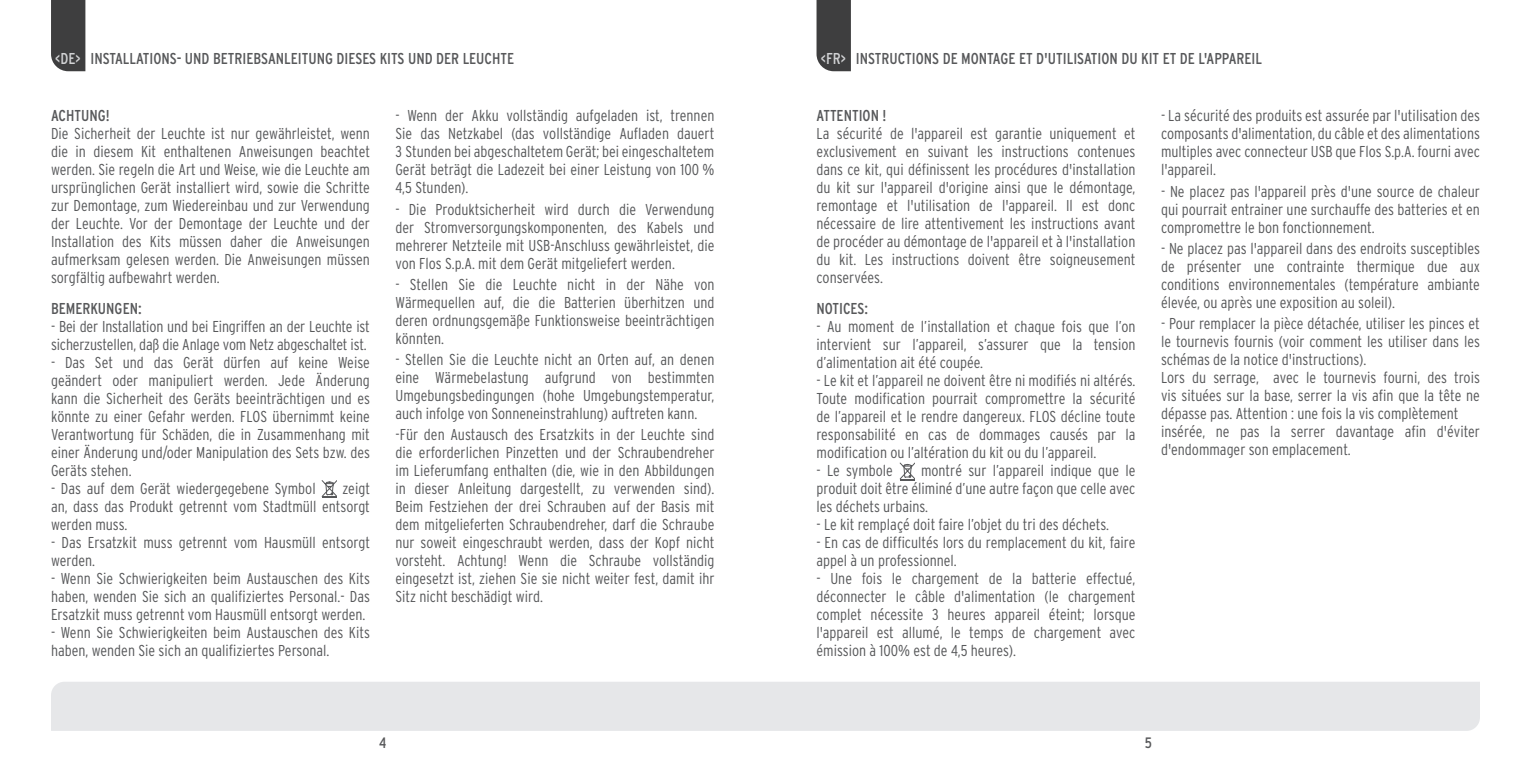
<style>
.page{position:relative;width:1531px;height:766px;background:#fff}
.page>*{position:absolute;margin:0;border:0;box-sizing:border-box;transform-origin:0 0}
.t1{font:300 condensed 15.75px/18px "Interstate";color:#57585a;text-align:justify}
.t2{font:condensed 15.75px "Interstate";color:#57585a}
.t3{font:condensed 15.08px "Interstate";color:#57585a}
.s1{color:#d1d2d4}
</style>
<div class="page">
<div style="left:51px;top:0;width:34px;height:71px;background:#3e3e3f"></div>
<svg style="left:322px;top:480px;width:15px;height:17px"></svg>
<svg style="left:816px;top:0;width:35px;height:71px;background:#464646"></svg>
<svg style="left:900px;top:462px;width:15px;height:18px"></svg>
<div style="left:51px;top:682px;width:1429px;height:48px;background:#e6e7e9"></div>
<p class="t2" style="left:55px;top:49px;width:460px"><span class="s1">&lt;DE&gt;</span> INSTALLATIONS- UND BETRIEBSANLEITUNG DIESES KITS UND DER LEUCHTE</p>
<p class="t2" style="left:51px;top:107px;width:60px">ACHTUNG!</p>
<p class="t1" style="left:51px;top:124px;width:320px">Die Sicherheit der Leuchte ist nur gewährleistet, wenn die in diesem Kit enthaltenen Anweisungen beachtet werden. Sie regeln die Art und Weise, wie die Leuchte am ursprünglichen Gerät installiert wird, sowie die Schritte zur Demontage, zum Wiedereinbau und zur Verwendung der Leuchte. Vor der Demontage der Leuchte und der Installation des Kits müssen daher die Anweisungen aufmerksam gelesen werden. Die Anweisungen müssen sorgfältig aufbewahrt werden.</p>
<p class="t2" style="left:51px;top:300px;width:92px">BEMERKUNGEN:</p>
<p class="t1" style="left:51px;top:317px;width:320px">- Bei der Installation und bei Eingriffen an der Leuchte ist sicherzustellen, daß die Anlage vom Netz abgeschaltet ist.</p>
<p class="t1" style="left:51px;top:353px;width:320px">- Das Set und das Gerät dürfen auf keine Weise geändert oder manipuliert werden. Jede Änderung kann die Sicherheit des Geräts beeinträchtigen und es könnte zu einer Gefahr werden. FLOS übernimmt keine Verantwortung für Schäden, die in Zusammenhang mit einer Änderung und/oder Manipulation des Sets bzw. des Geräts stehen.</p>
<p class="t1" style="left:51px;top:479px;width:266px">- Das auf dem Gerät wiedergegebene Symbol</p>
<p class="t1" style="left:51px;top:479px;width:320px;text-indent:291px">zeigt an, dass das Produkt getrennt vom Stadtmüll entsorgt werden muss.</p>
<p class="t1" style="left:51px;top:533px;width:320px">- Das Ersatzkit muss getrennt vom Hausmüll entsorgt werden.</p>
<p class="t1" style="left:51px;top:569px;width:320px">- Wenn Sie Schwierigkeiten beim Austauschen des Kits haben, wenden Sie sich an qualifiziertes Personal.- Das Ersatzkit muss getrennt vom Hausmüll entsorgt werden.</p>
<p class="t1" style="left:51px;top:623px;width:320px">- Wenn Sie Schwierigkeiten beim Austauschen des Kits haben, wenden Sie sich an qualifiziertes Personal.</p>
<p class="t1" style="left:395px;top:106px;width:320px">- Wenn der Akku vollständig aufgeladen ist, trennen Sie das Netzkabel (das vollständige Aufladen dauert 3 Stunden bei abgeschaltetem Gerät; bei eingeschaltetem Gerät beträgt die Ladezeit bei einer Leistung von 100 % 4,5 Stunden).</p>
<p class="t1" style="left:395px;top:200px;width:320px">- Die Produktsicherheit wird durch die Verwendung der Stromversorgungskomponenten, des Kabels und mehrerer Netzteile mit USB-Anschluss gewährleistet, die von Flos S.p.A. mit dem Gerät mitgeliefert werden.</p>
<p class="t1" style="left:395px;top:275px;width:320px">- Stellen Sie die Leuchte nicht in der Nähe von Wärmequellen auf, die die Batterien überhitzen und deren ordnungsgemäße Funktionsweise beeinträchtigen könnten.</p>
<p class="t1" style="left:395px;top:350px;width:320px">- Stellen Sie die Leuchte nicht an Orten auf, an denen eine Wärmebelastung aufgrund von bestimmten Umgebungsbedingungen (hohe Umgebungstemperatur, auch infolge von Sonneneinstrahlung) auftreten kann.</p>
<p class="t1" style="left:395px;top:425px;width:320px">-Für den Austausch des Ersatzkits in der Leuchte sind die erforderlichen Pinzetten und der Schraubendreher im Lieferumfang enthalten (die, wie in den Abbildungen in dieser Anleitung dargestellt, zu verwenden sind).<br>Beim Festziehen der drei Schrauben auf der Basis mit dem mitgelieferten Schraubendreher, darf die Schraube nur soweit eingeschraubt werden, dass der Kopf nicht vorsteht. Achtung! Wenn die Schraube vollständig eingesetzt ist, ziehen Sie sie nicht weiter fest, damit ihr Sitz nicht beschädigt wird.</p>
<p class="t2" style="left:821px;top:49px;width:443px"><span class="s1">&lt;FR&gt;</span> INSTRUCTIONS DE MONTAGE ET D'UTILISATION DU KIT ET DE L'APPAREIL</p>
<p class="t2" style="left:816px;top:107px;width:71px">ATTENTION !</p>
<p class="t1" style="left:816px;top:124px;width:320px">La sécurité de l'appareil est garantie uniquement et exclusivement en suivant les instructions contenues dans ce kit, qui définissent les procédures d'installation du kit sur l'appareil d'origine ainsi que le démontage, remontage et l'utilisation de l'appareil. Il est donc nécessaire de lire attentivement les instructions avant de procéder au démontage de l'appareil et à l'installation du kit. Les instructions doivent être soigneusement conservées.</p>
<p class="t2" style="left:816px;top:300px;width:53px">NOTICES:</p>
<p class="t1" style="left:816px;top:317px;width:320px">- Au moment de l’installation et chaque fois que l’on intervient sur l’appareil, s’assurer que la tension d’alimentation ait été coupée.</p>
<p class="t1" style="left:816px;top:371px;width:320px">- Le kit et l’appareil ne doivent être ni modifiés ni altérés.<br>Toute modification pourrait compromettre la sécurité de l’appareil et le rendre dangereux. FLOS décline toute responsabilité en cas de dommages causés par la modification ou l’altération du kit ou du l’appareil.</p>
<p class="t1" style="left:816px;top:461px;width:78px">- Le symbole</p>
<p class="t1" style="left:816px;top:461px;width:320px;text-indent:104px">montré sur l’appareil indique que le produit doit être éliminé d’une autre façon que celle avec les déchets urbains.</p>
<p class="t1" style="left:816px;top:515px;width:294px">- Le kit remplaçé doit faire l’objet du tri des déchets.</p>
<p class="t1" style="left:816px;top:533px;width:320px">- En cas de difficultés lors du remplacement du kit, faire appel à un professionnel.</p>
<p class="t1" style="left:816px;top:569px;width:320px">- Une fois le chargement de la batterie effectué, déconnecter le câble d'alimentation (le chargement complet nécessite 3 heures appareil éteint; lorsque l'appareil est allumé, le temps de chargement avec émission à 100% est de 4,5 heures).</p>
<p class="t1" style="left:1161px;top:106px;width:320px">- La sécurité des produits est assurée par l'utilisation des composants d'alimentation, du câble et des alimentations multiples avec connecteur USB que Flos S.p.A. fourni avec l'appareil.</p>
<p class="t1" style="left:1161px;top:182px;width:320px">- Ne placez pas l'appareil près d'une source de chaleur qui pourrait entrainer une surchauffe des batteries et en compromettre le bon fonctionnement.</p>
<p class="t1" style="left:1161px;top:239px;width:320px">- Ne placez pas l'appareil dans des endroits susceptibles de présenter une contrainte thermique due aux conditions environnementales (température ambiante élevée, ou après une exposition au soleil).</p>
<p class="t1" style="left:1161px;top:314px;width:320px;text-align:left">- Pour remplacer la pièce détachée, utiliser les pinces et le tournevis fournis (voir comment les utiliser dans les schémas de la notice d'instructions).<br>Lors du serrage, avec le tournevis fourni, des trois vis situées sur la base, serrer la vis afin que la tête ne dépasse pas. Attention : une fois la vis complètement insérée, ne pas la serrer davantage afin d'éviter d'endommager son emplacement.</p>
<p class="t3" style="left:379px;top:734px;width:9px">4</p>
<p class="t3" style="left:1144px;top:734px;width:9px">5</p>
</div>
